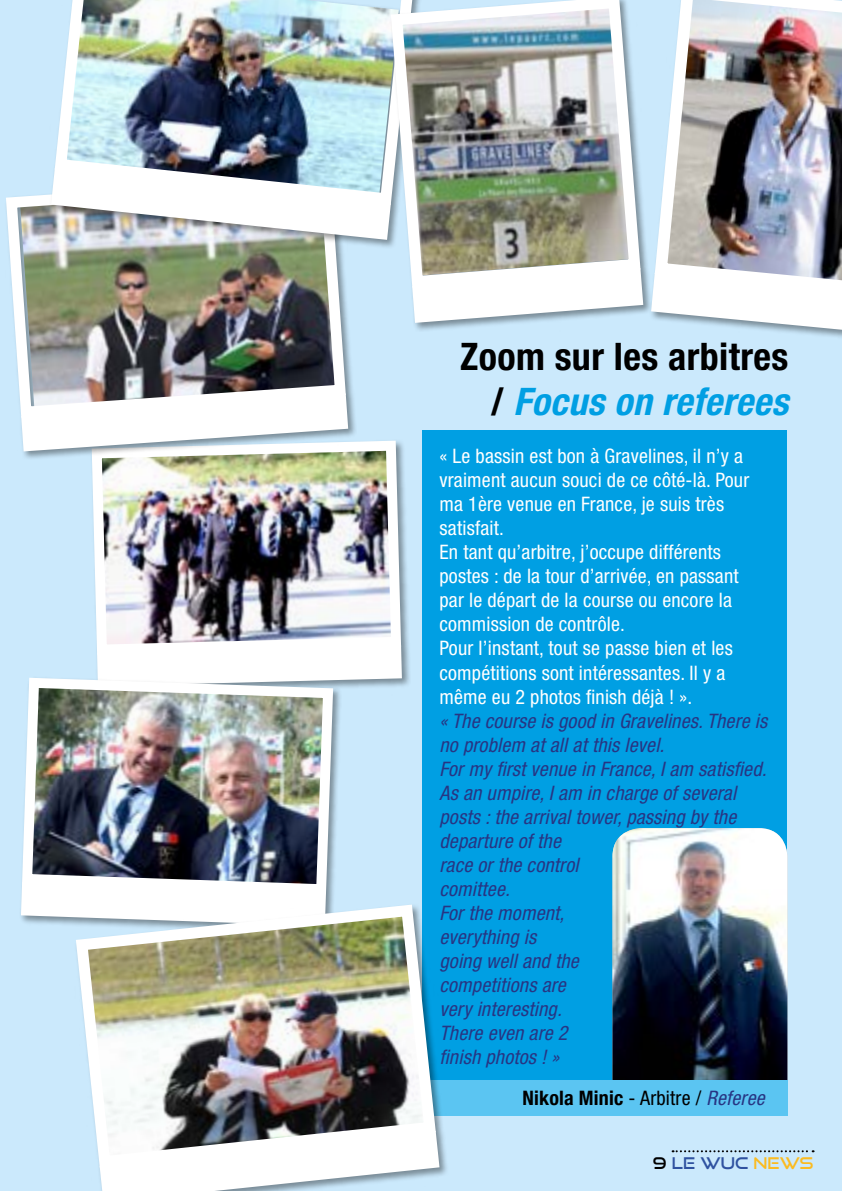
<style>
.page{position:relative;width:842px;height:1191px;background:#cbe9fc}
.page>*{position:absolute;margin:0;border:0;box-sizing:border-box;transform-origin:0 0}
.t1{font:700 condensed 38px/45.6px "Helvetica Neue";letter-spacing:.01em;color:#000;text-align:right}
.t2{font:condensed 20px/24px "Helvetica Neue";letter-spacing:.01em;color:#fff}
.t3{font:italic condensed 20px/24px "Helvetica Neue";color:#273583}
.t4{font:700 condensed 20px "Helvetica Neue";letter-spacing:.01em;color:#000}
.t5{font:16px "Good Times Rg";letter-spacing:.01em;color:#2f52a0}
.s1{font-style:italic;color:#009fe3}
.s2{font-weight:400}
.s3{font-weight:400;font-style:italic;color:#273583}
.s4{color:#000}
.s5{color:#fbbb20}
</style>
<div class="page">
<svg style="left:673px;top:1150px;width:141px;height:2px"></svg>
<div style="left:422px;top:430px;width:365px;height:650px;background:#009fe3"></div>
<img style="left:612px;top:828px;width:175px;height:252px">
<div style="left:650px;top:0;width:192px;height:344px;background:#000;opacity:.4"></div>
<svg style="left:652px;top:303px;width:190px;height:27px;background:#e1eaf0"></svg>
<img style="left:652px;top:0;width:190px;height:303px">
<div style="left:421px;top:1080px;width:366px;height:36px;background:#5bc5f2"></div>
<div style="left:91px;top:439px;width:320px;height:256px;background:#000;opacity:.4"></div>
<svg style="left:97px;top:659px;width:305px;height:27px;background:#f5f7f8"></svg>
<img style="left:91px;top:439px;width:315px;height:220px">
<svg style="left:21px;top:899px;width:49px;height:26px"></svg>
<img style="left:21px;top:672px;width:317px;height:227px">
<div style="left:5px;top:174px;width:352px;height:286px;background:#000;opacity:.4"></div>
<svg style="left:21px;top:423px;width:327px;height:28px;background:#e7edf0"></svg>
<img style="left:5px;top:174px;width:346px;height:249px">
<div style="left:50px;top:0;width:374px;height:249px;background:#000;opacity:.4"></div>
<img style="left:51px;top:211px;width:334px;height:29px">
<img style="left:49px;top:0;width:336px;height:211px">
<div style="left:75px;top:903px;width:374px;height:288px;background:#000;opacity:.4"></div>
<svg style="left:100px;top:1173px;width:339px;height:18px"></svg>
<img style="left:70px;top:898px;width:372px;height:275px">
<div style="left:390px;top:0;width:262px;height:332px;background:#000;opacity:.4"></div>
<svg style="left:412px;top:293px;width:231px;height:30px;background:#e4ebf0"></svg>
<img style="left:385px;top:0;width:261px;height:293px">
<h1 class="t1" style="left:460px;top:333px;width:339px">Zoom sur les arbitres / <span class="s1">Focus on referees</span></h1>
<p class="t2" style="left:439px;top:444px;width:311px">« Le bassin est bon à Gravelines, il n’y a vraiment aucun souci de ce côté-là. Pour ma 1ère venue en France, je suis très satisfait.<br>En tant qu’arbitre, j’occupe différents postes : de la tour d’arrivée, en passant par le départ de la course ou encore la commission de contrôle.<br>Pour l’instant, tout se passe bien et les compétitions sont intéressantes. Il y a même eu 2 photos finish déjà ! ».</p>
<p class="t3" style="left:439px;top:708px;width:334px">«The course isgood in Gravelines.There is no problem atallatthislevel.<br>Formyfirstvenue in France,Iam satisfied.<br>Asan umpire,Iam in charge ofseveral posts:the arrivaltower,passing bythe departure ofthe<br>race orthe control<br>comittee.<br>Forthe moment,<br>everything is<br>going welland the<br>competitionsare<br>veryinteresting.<br>There even are 2<br>finish photos!»</p>
<p class="t4" style="left:522px;top:1085px;width:249px">Nikola Minic <span class="s2">- Arbitre /</span> <span class="s3">Referee</span></p>
<p class="t5" style="left:653px;top:1153px;width:162px"><span class="s4">9</span> LE WUC <span class="s5">NEWS</span></p>
</div>
